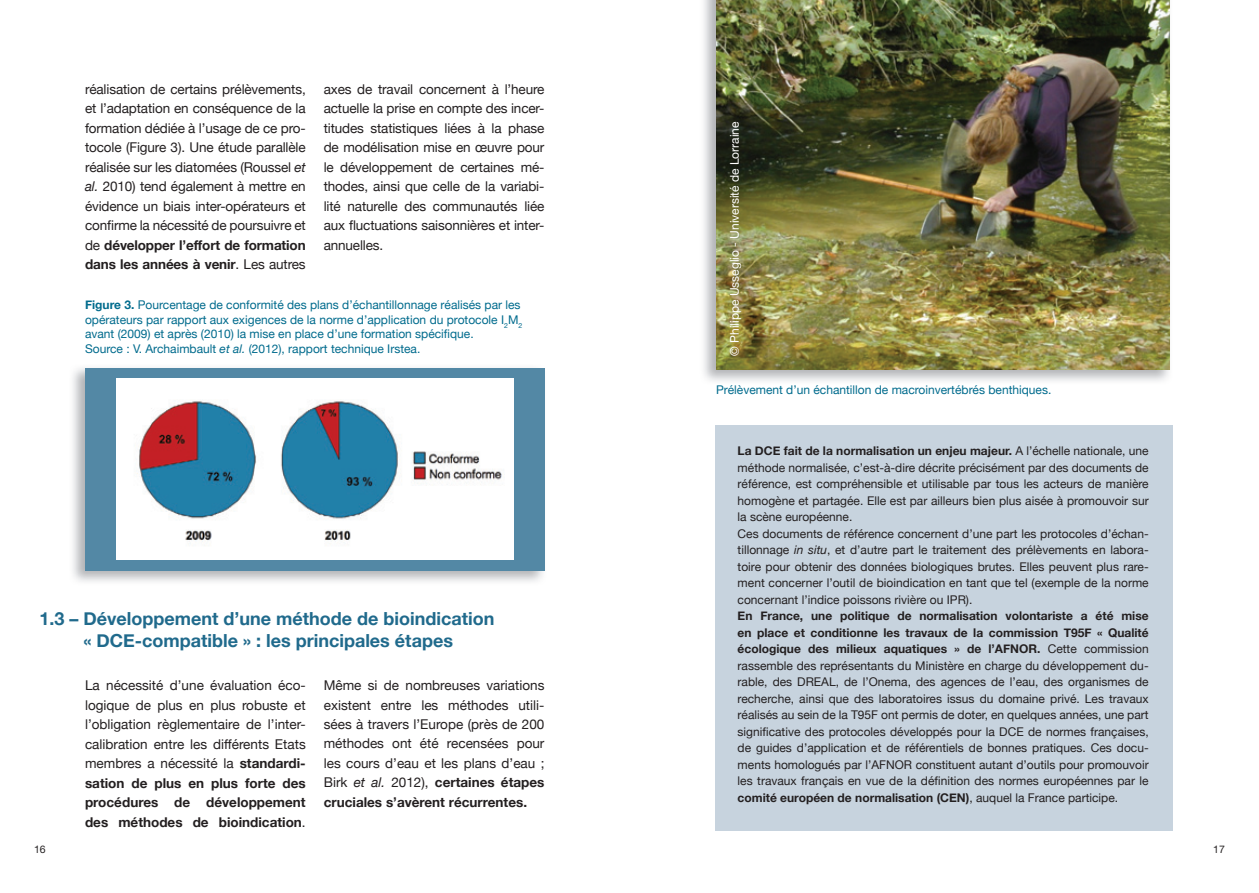
<style>
.page{position:relative;width:1259px;height:893px;background:#fff}
.page>*{position:absolute;margin:0;border:0;box-sizing:border-box;transform-origin:0 0}
.t1{font:700 18px/21.6px "Helvetica Neue";color:#206a8c;text-align:center}
.t2{font:13.5px/19.5px "Helvetica Neue";letter-spacing:-.01em;color:#231f20;text-align:justify}
.t3{font:12px/16.5px "Helvetica Neue";color:#231f20}
.t4{font:12px/14.4px "Helvetica Neue";color:#016b8d}
.t5{font:12px "Helvetica Neue";color:#fff}
.t6{font:10.5px "Helvetica Neue";color:#231f20}
.s1{font-style:italic}
.s2{font-weight:700}
</style>
<div class="page">
<div style="left:715px;top:425px;width:457px;height:405px;background:#c7d3de"></div>
<img style="left:73px;top:368px;width:472px;height:214px">
<div style="left:85px;top:368px;width:459px;height:203px;background:#5388a5"></div>
<div style="left:116px;top:378px;width:398px;height:182px;background:#fff"></div>
<img style="left:136px;top:401px;width:366px;height:141px">
<img style="left:704px;top:0;width:466px;height:381px">
<img style="left:716px;top:0;width:453px;height:370px">
<p class="t2" style="left:85px;top:79px;width:222px">réalisation de certains prélèvements, et l’adaptation en conséquence de la formation dédiée à l’usage de ce pro&shy;tocole (Figure 3). Une étude parallèle réalisée sur les diatomées (Roussel <span class="s1">et al.</span> 2010) tend également à mettre en évidence un biais inter-opérateurs et confirme la nécessité de poursuivre et de <span class="s2">développer l’effort de formation dans les années à venir</span>. Les autres</p>
<p class="t2" style="left:324px;top:79px;width:222px">axes de travail concernent à l’heure actuelle la prise en compte des incer&shy;titudes statistiques liées à la phase de modélisation mise en œuvre pour le développement de certaines mé&shy;thodes, ainsi que celle de la variabi&shy;lité naturelle des communautés liée aux fluctuations saisonnières et inter&shy;annuelles.</p>
<p class="t4" style="left:85px;top:298px;width:439px"><span class="s2">Figure 3.</span> Pourcentage de conformité des plans d’échantillonnage réalisés par les opérateurs par rapport aux exigences de la norme d’application du protocole I<sub>2</sub>M<sub>2 </sub>avant (2009) et après (2010) la mise en place d’une formation spécifique.<br>Source : V. Archaimbault <span class="s1">et al.</span> (2012), rapport technique Irstea.</p>
<h1 class="t1" style="left:39px;top:608px;width:456px">1.3 – Développement d’une méthode de bioindication « DCE-compatible » : les principales étapes</h1>
<p class="t2" style="left:85px;top:675px;width:222px">La nécessité d’une évaluation éco&shy;logique de plus en plus robuste et l’obligation règlementaire de l’inter&shy;calibration entre les différents Etats membres a nécessité la <span class="s2">standardi&shy;sation de plus en plus forte des procédures de développement des méthodes de bioindication</span>.</p>
<p class="t2" style="left:324px;top:675px;width:222px">Même si de nombreuses variations existent entre les méthodes utili&shy;sées à travers l’Europe (près de 200 méthodes ont été recensées pour les cours d’eau et les plans d’eau ; Birk <span class="s1">et al.</span> 2012), <span class="s2">certaines étapes cruciales s’avèrent récurrentes.</span></p>
<p class="t5" style="left:727px;top:356px;width:236px;rotate:-90deg">© Philippe Usseglio - Université de Lorraine</p>
<p class="t4" style="left:716px;top:382px;width:337px">Prélèvement d’un échantillon de macroinvertébrés benthiques.</p>
<p class="t3" style="left:737px;top:442px;width:412px"><span class="s2">La DCE fait de la normalisation un enjeu majeur.</span> A l’échelle nationale, une méthode normalisée, c’est-à-dire décrite précisément par des documents de référence, est compréhensible et utilisable par tous les acteurs de manière homogène et partagée. Elle est par ailleurs bien plus aisée à promouvoir sur la scène européenne.<br>Ces documents de référence concernent d’une part les protocoles d’échan&shy;tillonnage <span class="s1">in situ</span>, et d’autre part le traitement des prélèvements en labora&shy;toire pour obtenir des données biologiques brutes. Elles peuvent plus rare&shy;ment concerner l’outil de bioindication en tant que tel (exemple de la norme concernant l’indice poissons rivière ou IPR).</p>
<p class="t3" style="left:737px;top:607px;width:412px;text-align:justify"><span class="s2">En France, une politique de normalisation volontariste a été mise en place et conditionne les travaux de la commission T95F « Qualité écologique des milieux aquatiques » de l’AFNOR.</span> Cette commission rassemble des représentants du Ministère en charge du développement du&shy;rable, des DREAL, de l’Onema, des agences de l’eau, des organismes de recherche, ainsi que des laboratoires issus du domaine privé. Les travaux réalisés au sein de la T95F ont permis de doter, en quelques années, une part significative des protocoles développés pour la DCE de normes françaises, de guides d’application et de référentiels de bonnes pratiques. Ces docu&shy;ments homologués par l’AFNOR constituent autant d’outils pour promouvoir les travaux français en vue de la définition des normes européennes par le <span class="s2">comité européen de normalisation (CEN)</span>, auquel la France participe.</p>
<p class="t6" style="left:34px;top:843px;width:13px">16</p>
<p class="t6" style="left:1213px;top:843px;width:13px">17</p>
</div>
